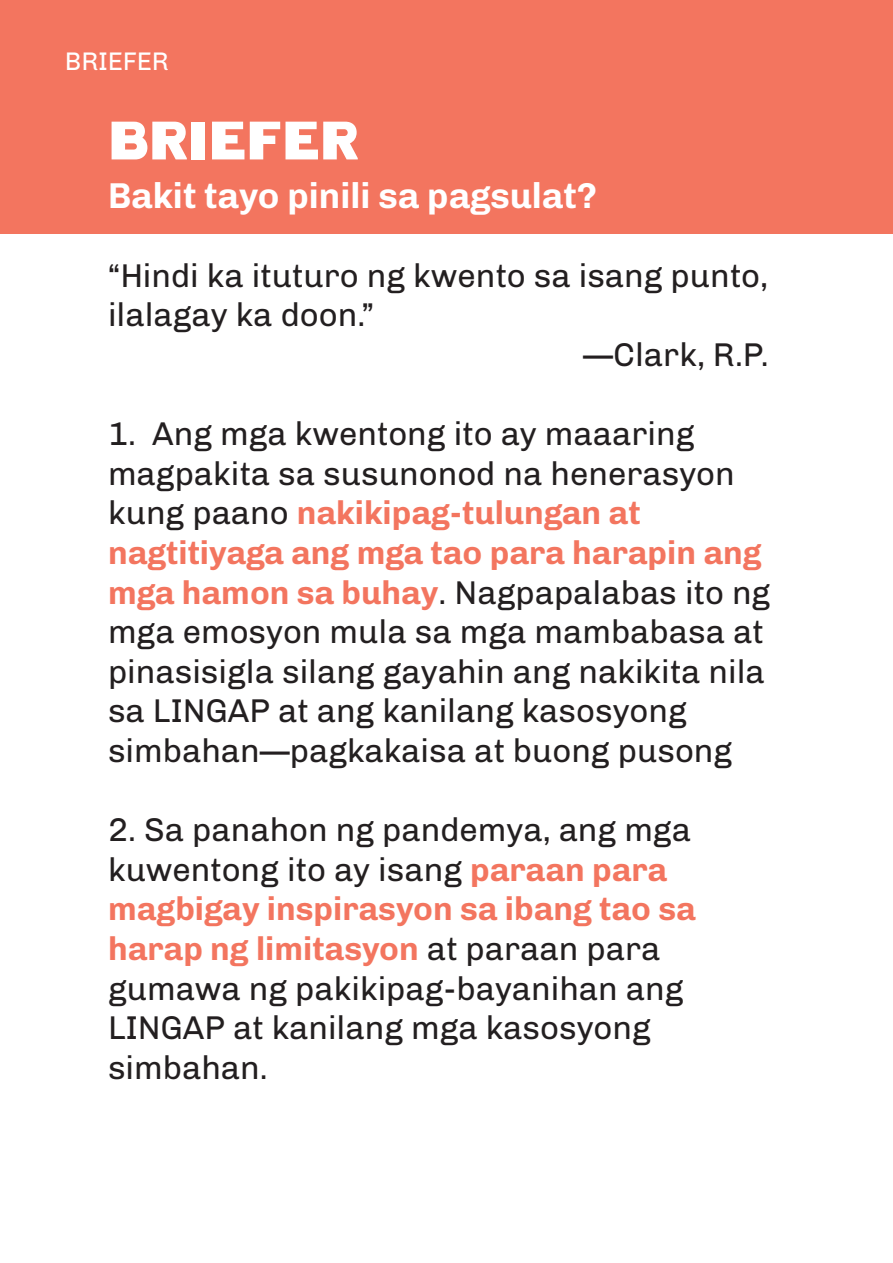
<style>
.page{position:relative;width:893px;height:1263px;background:#fff}
.page>*{position:absolute;margin:0;border:0;box-sizing:border-box;transform-origin:0 0}
.t1{font:54px "Bore";color:#fff}
.t2{font:700 36px "Chivo";color:#fff}
.t3{font:33px/39.6px "Chivo";color:#231f20}
.t4{font:25.5px "Chivo";color:#fff}
.s1{font-weight:700;color:#f3755f}
</style>
<div class="page">
<div style="left:0;top:0;width:893px;height:233px;background:#f3755f"></div>
<p class="t4" style="left:65px;top:42px;width:106px">BRIEFER</p>
<h1 class="t1" style="left:108px;top:110px;width:252px">BRIEFER</h1>
<p class="t2" style="left:108px;top:167px;width:491px">Bakit tayo pinili sa pagsulat?</p>
<p class="t3" style="left:108px;top:254px;width:661px">“Hindi ka ituturo ng kwento sa isang punto,</p>
<p class="t3" style="left:108px;top:293px;width:267px">ilalagay ka doon.”</p>
<p class="t3" style="left:583px;top:333px;width:187px">—Clark, R.P.</p>
<p class="t3" style="left:108px;top:412px;width:664px">1. Ang mga kwentong ito ay maaaring magpakita sa susunonod na henerasyon kung paano <span class="s1">nakikipag-tulungan at nagtitiyaga ang mga tao para harapin ang mga hamon sa buhay</span>. Nagpapalabas ito ng mga emosyon mula sa mga mambabasa at pinasisigla silang gayahin ang nakikita nila sa LINGAP at ang kanilang kasosyong simbahan—pagkakaisa at buong pusong</p>
<p class="t3" style="left:108px;top:808px;width:589px">2. Sa panahon ng pandemya, ang mga kuwentong ito ay isang <span class="s1">paraan para magbigay inspirasyon sa ibang tao sa harap ng limitasyon</span> at paraan para gumawa ng pakikipag-bayanihan ang<br>LINGAP at kanilang mga kasosyong simbahan.</p>
</div>
